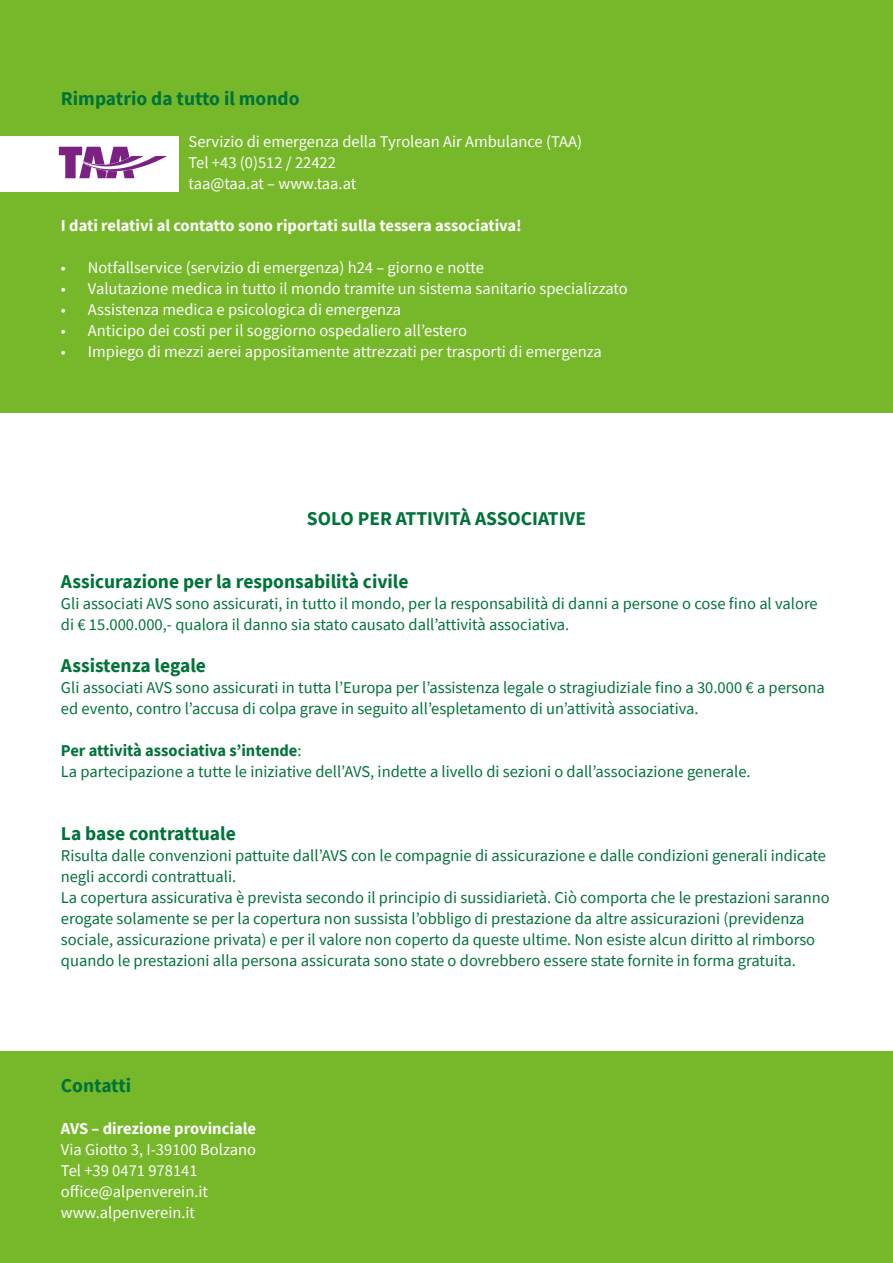
<style>
.page{position:relative;width:893px;height:1263px;background:#fff}
.page>*{position:absolute;margin:0;border:0;box-sizing:border-box;transform-origin:0 0}
.t1{font:700 19.5px "Source Sans Pro";color:#007339}
.t2{font:16.5px/21px "Source Sans Pro";color:#007339}
.t3{font:16.5px/21px "Source Sans Pro";color:#fff}
.t4{font:700 16.5px "Source Sans Pro";color:#fff}
.s1{font-weight:700}
</style>
<div class="page">
<div style="left:0;top:0;width:893px;height:412px;background:#76b82a"></div>
<div style="left:0;top:1051px;width:893px;height:212px;background:#76b82a"></div>
<div style="left:0;top:136px;width:179px;height:55px;background:#fff"></div>
<svg style="left:59px;top:147px;width:108px;height:31px"></svg>
<p class="t1" style="left:61px;top:85px;width:240px">Rimpatrio da tutto il mondo</p>
<p class="t3" style="left:189px;top:131px;width:395px">Servizio di emergenza della Tyrolean Air Ambulance (TAA)<br>Tel +43 (0)512 / 22422<br>taa@taa.at – www.taa.at</p>
<p class="t4" style="left:61px;top:214px;width:462px">I dati relativi al contatto sono riportati sulla tessera associativa!</p>
<p class="t3" style="left:61px;top:257px;width:424px">• Notfallservice (servizio di emergenza) h24 – giorno e notte</p>
<p class="t3" style="left:61px;top:278px;width:568px">• Valutazione medica in tutto il mondo tramite un sistema sanitario specializzato</p>
<p class="t3" style="left:61px;top:299px;width:342px">• Assistenza medica e psicologica di emergenza</p>
<p class="t3" style="left:61px;top:320px;width:407px">• Anticipo dei costi per il soggiorno ospedaliero all’estero</p>
<p class="t3" style="left:61px;top:341px;width:542px">• Impiego di mezzi aerei appositamente attrezzati per trasporti di emergenza</p>
<p class="t1" style="left:307px;top:505px;width:281px">SOLO PER ATTIVITÀ ASSOCIATIVE</p>
<p class="t1" style="left:61px;top:568px;width:349px">Assicurazione per la responsabilità civile</p>
<p class="t2" style="left:61px;top:593px;width:758px">Gli associati AVS sono assicurati, in tutto il mondo, per la responsabilità di danni a persone o cose fino al valore di € 15.000.000,- qualora il danno sia stato causato dall’attività associativa.</p>
<p class="t1" style="left:61px;top:652px;width:147px">Assistenza legale</p>
<p class="t2" style="left:61px;top:677px;width:765px">Gli associati AVS sono assicurati in tutta l’Europa per l’assistenza legale o stragiudiziale fino a 30.000 € a persona ed evento, contro l’accusa di colpa grave in seguito all’espletamento di un’attività associativa.</p>
<p class="t2" style="left:61px;top:740px;width:691px"><span class="s1">Per attività associativa s’intende</span>:<br>La partecipazione a tutte le iniziative dell’AVS, indette a livello di sezioni o dall’associazione generale.</p>
<p class="t1" style="left:61px;top:820px;width:176px">La base contrattuale</p>
<p class="t2" style="left:61px;top:845px;width:770px">Risulta dalle convenzioni pattuite dall’AVS con le compagnie di assicurazione e dalle condizioni generali indicate negli accordi contrattuali.<br>La copertura assicurativa è prevista secondo il principio di sussidiarietà. Ciò comporta che le prestazioni saranno erogate solamente se per la copertura non sussista l’obbligo di prestazione da altre assicurazioni (previdenza sociale, assicurazione privata) e per il valore non coperto da queste ultime. Non esiste alcun diritto al rimborso quando le prestazioni alla persona assicurata sono state o dovrebbero essere state fornite in forma gratuita.</p>
<p class="t1" style="left:61px;top:1072px;width:72px">Contatti</p>
<p class="t4" style="left:61px;top:1117px;width:197px">AVS – direzione provinciale</p>
<p class="t3" style="left:61px;top:1139px;width:197px">Via Giotto 3, I-39100 Bolzano<br>Tel +39 0471 978141 office@alpenverein.it www.alpenverein.it</p>
</div>
